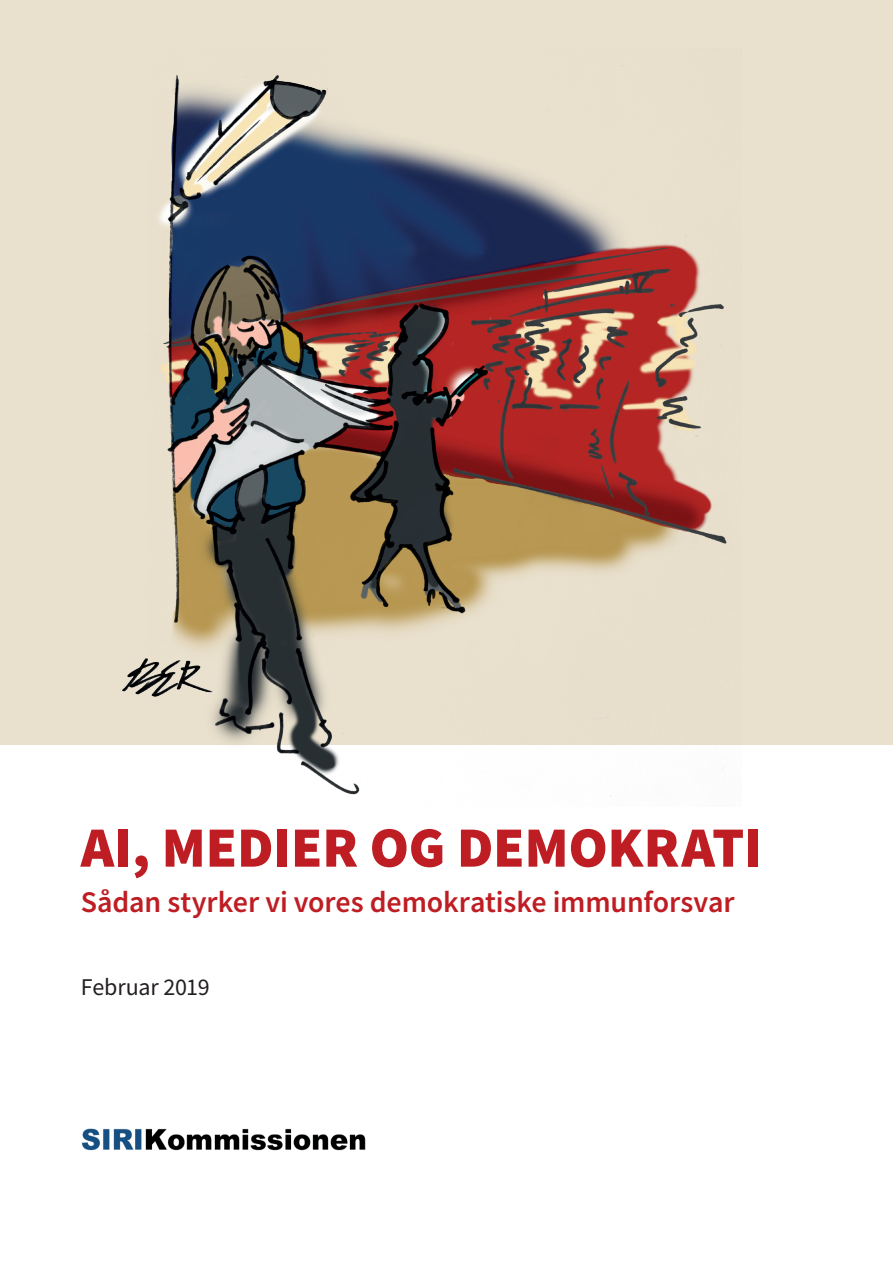
<style>
.page{position:relative;width:893px;height:1263px;background:#fff}
.page>*{position:absolute;margin:0;border:0;box-sizing:border-box;transform-origin:0 0}
.t1{font:900 57px "Source Sans Pro";letter-spacing:-.005em;color:#be1e23}
.t2{font:600 30px "Source Sans Pro";letter-spacing:-.005em;color:#be1e23}
.t3{font:24px "Source Sans Pro";letter-spacing:-.01em;color:#231f20}
</style>
<div class="page">
<div style="left:0;top:0;width:893px;height:744px;background:#e9e0cd"></div>
<img style="left:81px;top:1128px;width:285px;height:22px">
<img style="left:40px;top:65px;width:701px;height:732px">
<h1 class="t1" style="left:81px;top:808px;width:682px">AI, MEDIER OG DEMOKRATI</h1>
<p class="t2" style="left:81px;top:883px;width:655px">Sådan styrker vi vores demokratiske immunforsvar</p>
<p class="t3" style="left:81px;top:972px;width:131px">Februar 2019</p>
</div>
